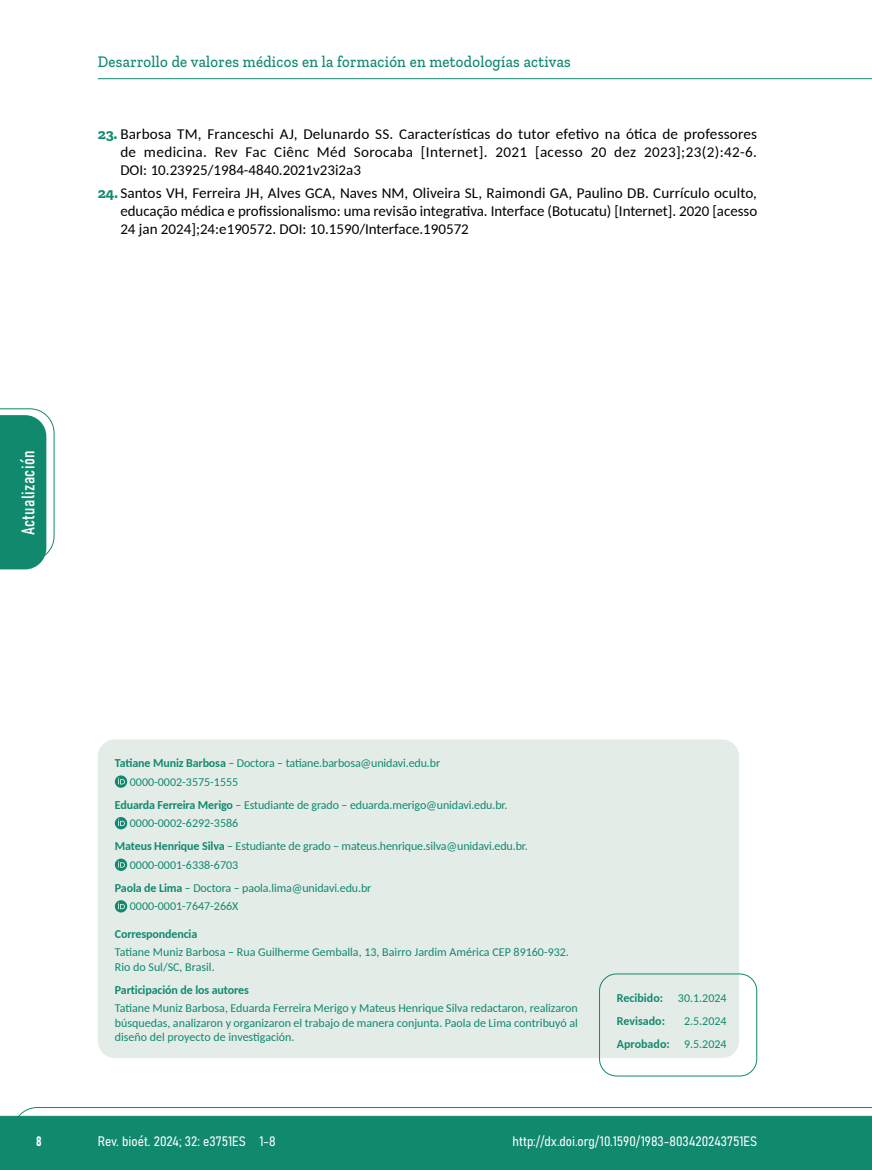
<style>
.page{position:relative;width:872px;height:1170px;background:#fff}
.page>*{position:absolute;margin:0;border:0;box-sizing:border-box;transform-origin:0 0}
.t1{font:18px "Bahnschrift";letter-spacing:.02em;color:#fff}
.t2{font:500 16.5px "Zilla Slab";letter-spacing:.02em;color:#10896d;scale:.9 1}
.t3{font:15px/18px "Carlito";color:#000;text-align:justify}
.t4{font:13.5px "Bahnschrift";color:#fff}
.t5{font:12px/18.6px "Carlito";color:#10896d}
.t6{font:700 12px/23px "Carlito";letter-spacing:-.01em;color:#10896d}
.s1{font-family:"Zilla Slab";font-weight:700;color:#10896d}
.s2{font-weight:700}
.s3{font-weight:400}
</style>
<div class="page">
<svg style="left:12px;top:1107px;width:860px;height:62px;background:#2e987f"></svg>
<hr style="left:98px;top:78px;width:774px;height:1px;background:#10896d">
<svg style="left:0;top:408px;width:55px;height:161px"></svg>
<div style="left:98px;top:739px;width:641px;height:318px;background:#e4ece8;border-radius:17px"></div>
<svg style="left:115px;top:775px;width:12px;height:12px"></svg>
<svg style="left:118px;top:777px;width:7px;height:7px"></svg>
<div style="left:115px;top:817px;width:12px;height:12px;background:#108a6e;border-radius:50%"></div>
<svg style="left:118px;top:819px;width:7px;height:7px"></svg>
<svg style="left:115px;top:858px;width:12px;height:12px"></svg>
<svg style="left:118px;top:860px;width:7px;height:7px"></svg>
<svg style="left:115px;top:900px;width:12px;height:12px"></svg>
<svg style="left:118px;top:902px;width:7px;height:7px"></svg>
<div style="left:599px;top:973px;width:158px;height:103px;border:1px solid #10896d;border-radius:17px"></div>
<h2 class="t2" style="left:98px;top:53px;width:527px">Desarrollo de valores médicos en la formación en metodologías activas</h2>
<p class="t3" style="left:120px;top:125px;width:638px;text-indent:-22px"><span class="s1">23.</span> Barbosa TM, Franceschi AJ, Delunardo SS. Características do tutor efetivo na ótica de professores de medicina. Rev Fac Ciênc Méd Sorocaba [Internet]. 2021 [acesso 20 dez 2023];23(2):42-6.<br>DOI: 10.23925/1984-4840.2021v23i2a3</p>
<p class="t3" style="left:120px;top:183px;width:638px;text-indent:-22px"><span class="s1">24.</span> Santos VH, Ferreira JH, Alves GCA, Naves NM, Oliveira SL, Raimondi GA, Paulino DB. Currículo oculto, educação médica e profissionalismo: uma revisão integrativa. Interface (Botucatu) [Internet]. 2020 [acesso 24 jan 2024];24:e190572. DOI: 10.1590/Interface.190572</p>
<h1 class="t1" style="left:15px;top:535px;width:86px;rotate:-90deg">Actualización</h1>
<p class="t5" style="left:130px;top:753px;width:312px;text-indent:-15px"><span class="s2">Tatiane Muniz Barbosa</span> – Doctora – tatiane.barbosa@unidavi.edu.br<br>0000-0002-3575-1555</p>
<p class="t5" style="left:130px;top:794px;width:379px;text-indent:-15px"><span class="s2">Eduarda Ferreira Merigo</span> – Estudiante de grado – eduarda.merigo@unidavi.edu.br.<br>0000-0002-6292-3586</p>
<p class="t5" style="left:130px;top:836px;width:399px;text-indent:-15px"><span class="s2">Mateus Henrique Silva</span> – Estudiante de grado – mateus.henrique.silva@unidavi.edu.br.<br>0000-0001-6338-6703</p>
<p class="t5" style="left:130px;top:877px;width:243px;text-indent:-15px"><span class="s2">Paola de Lima</span> – Doctora – paola.lima@unidavi.edu.br<br>0000-0001-7647-266X</p>
<p class="t6" style="left:115px;top:921px;width:84px">Correspondencia</p>
<p class="t5" style="left:115px;top:944px;width:455px;line-height:14.4px">Tatiane Muniz Barbosa – Rua Guilherme Gemballa, 13, Bairro Jardim América CEP 89160-932.<br>Rio do Sul/SC, Brasil.</p>
<p class="t6" style="left:115px;top:977px;width:136px">Participación de los autores</p>
<p class="t5" style="left:115px;top:1000px;width:464px;line-height:14.4px;text-align:justify">Tatiane Muniz Barbosa, Eduarda Ferreira Merigo y Mateus Henrique Silva redactaron, realizaron búsquedas, analizaron y organizaron el trabajo de manera conjunta. Paola de Lima contribuyó al diseño del proyecto de investigación.</p>
<p class="t6" style="left:617px;top:985px;width:111px">Recibido: <span class="s3">30.1.2024<br></span>Revisado:</p>
<p class="t5" style="left:617px;top:1008px;width:111px;line-height:23px;text-align:right">2.5.2024<br><span class="s2">Aprobado:</span> 9.5.2024</p>
<p class="t4" style="left:36px;top:1130px;width:7px">8</p>
<p class="t4" style="left:98px;top:1131px;width:179px">Rev. bioét. 2024; 32: e3751ES 1-8</p>
<p class="t4" style="left:512px;top:1131px;width:246px">http://dx.doi.org/10.1590/1983-803420243751ES</p>
</div>
